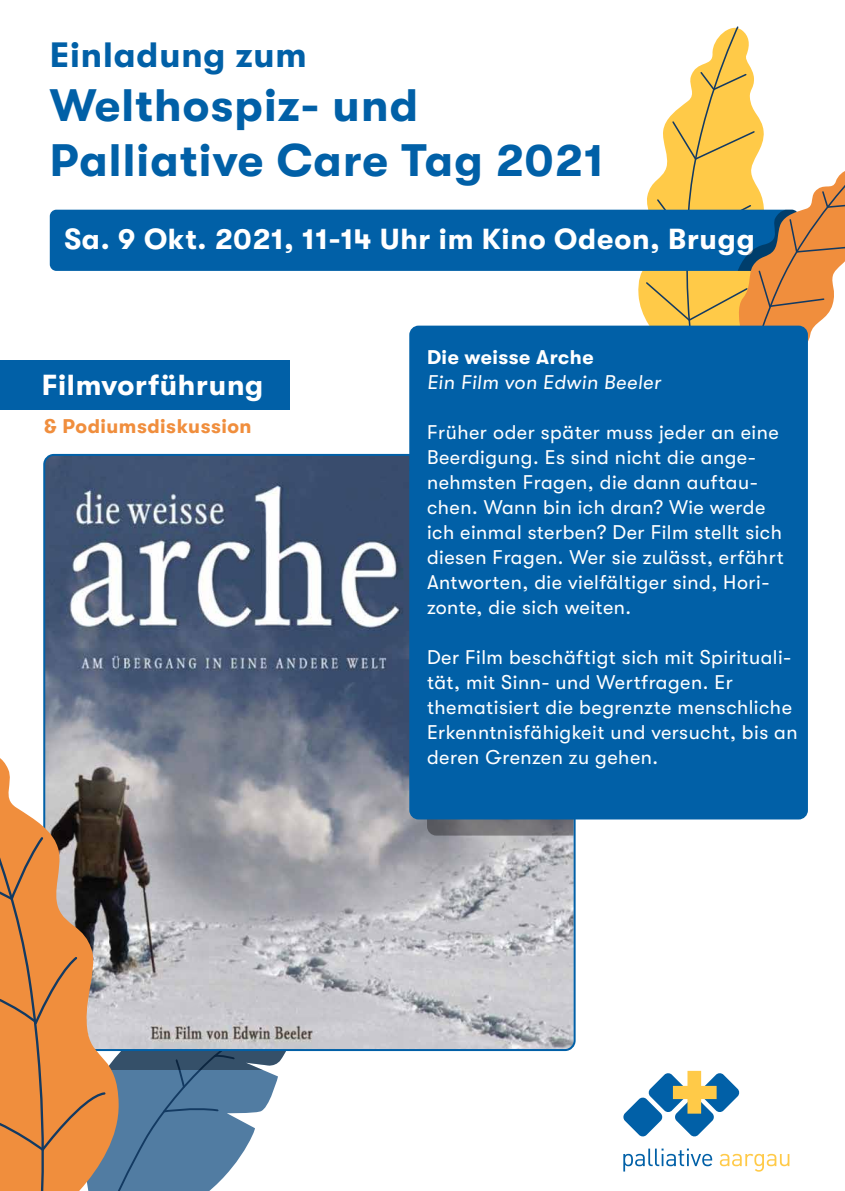
<style>
.page{position:relative;width:845px;height:1191px;background:#fff}
.page>*{position:absolute;margin:0;border:0;box-sizing:border-box;transform-origin:0 0}
.t1{font:700 45.4px/54.6px "GT Walsheim Pro";letter-spacing:.025em;color:#0160a7}
.t2{font:700 35.2px "GT Walsheim Pro";letter-spacing:.025em;color:#0160a7}
.t3{font:700 29px "GT Walsheim Pro";letter-spacing:.025em;color:#fff}
.t4{font:19.8px/25px "GT Walsheim Pro";letter-spacing:.025em;color:#fff}
.t5{font:italic 19.8px "GT Walsheim Pro";letter-spacing:.025em;color:#fff}
.t6{font:700 19.8px "GT Walsheim Pro";letter-spacing:.025em;color:#f08e3d}
.t7{font:700 19.8px "GT Walsheim Pro";letter-spacing:.025em;color:#fff}
</style>
<div class="page">
<svg style="left:636px;top:209px;width:8px;height:117px"></svg>
<div style="left:50px;top:210px;width:748px;height:61px;background:#0160a7;border-radius:7px"></div>
<svg style="left:623px;top:1070px;width:116px;height:67px"></svg>
<svg style="left:623px;top:1148px;width:89px;height:23px"></svg>
<svg style="left:720px;top:1153px;width:69px;height:18px"></svg>
<svg style="left:644px;top:26px;width:201px;height:315px"></svg>
<div style="left:0;top:360px;width:289px;height:50px;background:#0160a7"></div>
<img style="left:46px;top:457px;width:528px;height:593px">
<svg style="left:427px;top:819px;width:147px;height:16px;background:#6d6f76"></svg>
<div style="left:409px;top:326px;width:399px;height:493px;background:#0160a7;border-radius:9px"></div>
<svg style="left:43px;top:689px;width:77px;height:11px"></svg>
<svg style="left:0;top:700px;width:300px;height:491px;background:#a7978d"></svg>
<h2 class="t2" style="left:50px;top:35px;width:258px">Einladung zum</h2>
<h1 class="t1" style="left:50px;top:78px;width:555px">Welthospiz- und<br>Palliative Care Tag 2021</h1>
<h3 class="t3" style="left:64px;top:223px;width:692px">Sa. 9 Okt. 2021, 11-14 Uhr im Kino Odeon, Brugg</h3>
<h3 class="t3" style="left:42px;top:369px;width:223px">Filmvorführung</h3>
<p class="t6" style="left:44px;top:415px;width:209px">&amp; Podiumsdiskussion</p>
<p class="t7" style="left:427px;top:346px;width:168px">Die weisse Arche</p>
<p class="t5" style="left:427px;top:371px;width:235px">Ein Film von Edwin Beeler</p>
<p class="t4" style="left:427px;top:420px;width:358px">Früher oder später muss jeder an eine Beerdigung. Es sind nicht die ange&shy;nehmsten Fragen, die dann auftau&shy;chen. Wann bin ich dran? Wie werde ich einmal sterben? Der Film stellt sich diesen Fragen. Wer sie zulässt, erfährt Antworten, die vielfältiger sind, Hori&shy;zonte, die sich weiten.</p>
<p class="t4" style="left:427px;top:645px;width:372px">Der Film beschäftigt sich mit Spirituali&shy;tät, mit Sinn- und Wertfragen. Er thematisiert die begrenzte menschliche Erkenntnisfähigkeit und versucht, bis an deren Grenzen zu gehen.</p>
</div>
